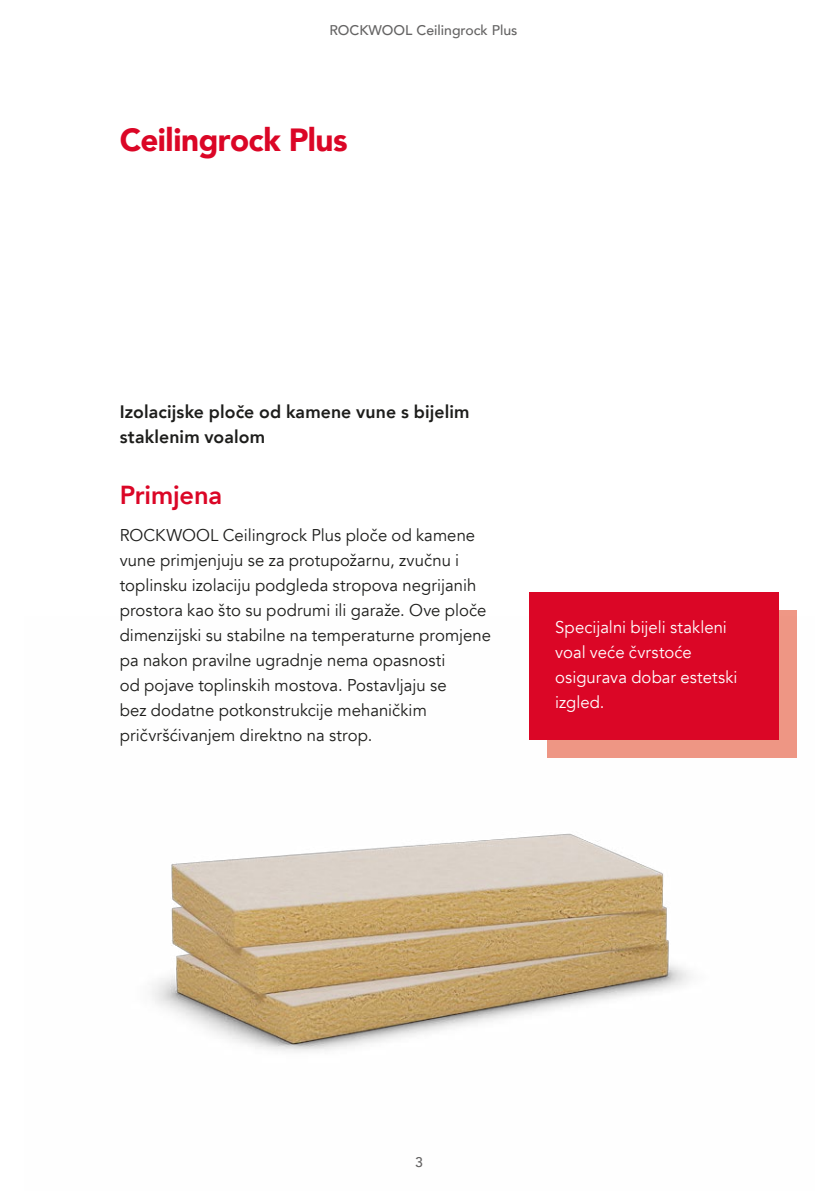
<style>
.page{position:relative;width:840px;height:1191px;background:#fff}
.page>*{position:absolute;margin:0;border:0;box-sizing:border-box;transform-origin:0 0}
.t1{font:900 32px "Avenir";letter-spacing:-.015em;color:#db0626}
.t2{font:800 26px "Avenir";letter-spacing:-.01em;color:#db0626}
.t3{font:800 18px/25px "Avenir";letter-spacing:.005em;color:#1d1d1b}
.t4{font:17px/25px "Avenir";letter-spacing:.005em;color:#1d1d1b}
.t5{font:17px/25px "Avenir";letter-spacing:.005em;color:#fff}
.t6{font:500 14px "Avenir";color:#646363}
</style>
<div class="page">
<img style="left:152px;top:616px;width:645px;height:436px">
<div style="left:547px;top:610px;width:249px;height:148px;background:#ef9785"></div>
<div style="left:528px;top:592px;width:250px;height:147px;background:#db0626"></div>
<p class="t6" style="left:329px;top:18px;width:189px">ROCKWOOL Ceilingrock Plus</p>
<h1 class="t1" style="left:120px;top:112px;width:229px">Ceilingrock Plus</h1>
<p class="t3" style="left:120px;top:399px;width:351px">Izolacijske ploče od kamene vune s bijelim staklenim voalom</p>
<h2 class="t2" style="left:120px;top:475px;width:104px">Primjena</h2>
<p class="t4" style="left:120px;top:522px;width:372px">ROCKWOOL Ceilingrock Plus ploče od kamene vune primjenjuju se za protupožarnu, zvučnu i toplinsku izolaciju podgleda stropova negrijanih prostora kao što su podrumi ili garaže. Ove ploče dimenzijski su stabilne na temperaturne promjene pa nakon pravilne ugradnje nema opasnosti<br>od pojave toplinskih mostova. Postavljaju se<br>bez dodatne potkonstrukcije mehaničkim pričvršćivanjem direktno na strop.</p>
<p class="t5" style="left:555px;top:615px;width:184px">Specijalni bijeli stakleni voal veće čvrstoće osigurava dobar estetski izgled.</p>
<p class="t6" style="left:415px;top:1150px;width:9px">3</p>
</div>
